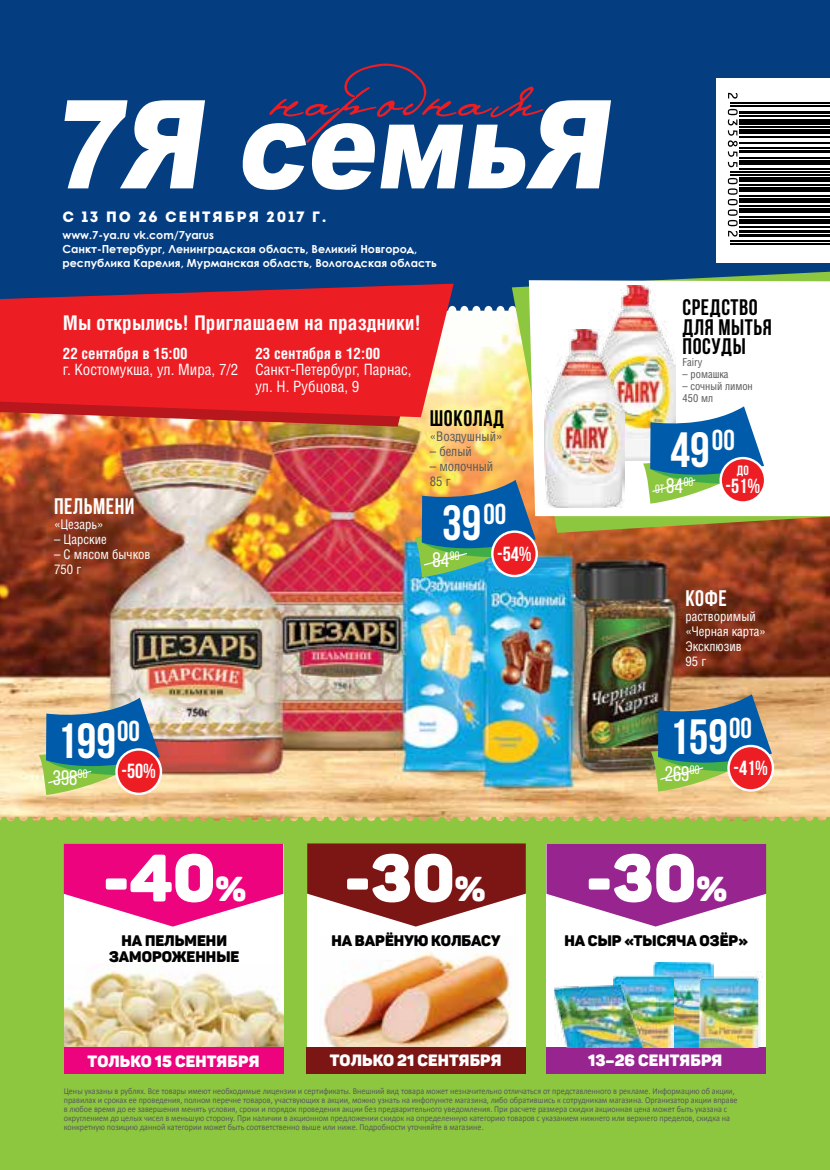
<style>
.page{position:relative;width:830px;height:1170px;background:#fff}
.page>*{position:absolute;margin:0;border:0;box-sizing:border-box;transform-origin:0 0}
.t1{font:65.85px "Panton Black Caps";color:#fff}
.t2{font:700 49.5px "Bebas Neue";color:#fff}
.t3{font:700 22.5px/19.5px "Bebas Neue";letter-spacing:.025em;color:#000}
.t4{font:700 22.5px "Bebas Neue";letter-spacing:.025em;color:#fff}
.t5{font:21px "Bebas Neue";color:#fff}
.t6{font:700 20.4px "Bebas Neue";color:#fff}
.t7{font:700 19.5px "AG Letterica Condensed C";color:#fff}
.t8{font:16.2px "Panton Black Caps";letter-spacing:.01em;color:#fff}
.t9{font:15.15px "Panton Black Caps";color:#000}
.t10{font:15px/16.5px "AG Letterica Condensed C";color:#fff}
.t11{font:700 15px "AG Letterica Condensed C";color:#fff}
.t12{font:15px "Intro";letter-spacing:.11em;color:#fff}
.t13{font:700 13.5px "Bebas Neue";color:#fff}
.t14{font:12.75px/15px "AG Letterica Condensed C";color:#fff}
.t15{font:12.75px/15px "AG Letterica Condensed C";color:#58595b}
.t16{font:12px "Bebas Neue";color:#fff}
.t17{font:700 11.1px/13.8px "Century Gothic";color:#fff}
.t18{font:10.5px/12px "AG Letterica Condensed C";color:#58595b}
.t19{font:9px/9px "Calibri";color:#58595b;scale:.9 1}
.s1{font-size:21px}
.s2{font-size:34.05px}
</style>
<div class="page">
<img style="left:0;top:316px;width:829px;height:500px">
<svg style="left:39px;top:697px;width:121px;height:98px;background:#75868e"></svg>
<img style="left:650px;top:694px;width:121px;height:97px">
<svg style="left:414px;top:480px;width:121px;height:97px;background:#627a7f"></svg>
<div style="left:0;top:816px;width:829px;height:353px;background:#8dc63f"></div>
<div style="left:0;top:0;width:829px;height:311px;background:#043d80"></div>
<div style="left:62px;top:211px;width:391px;height:80px;background:#043d80"></div>
<div style="left:269px;top:64px;width:274px;height:36px;background:#043d80"></div>
<svg style="left:64px;top:100px;width:546px;height:90px"></svg>
<svg style="left:716px;top:78px;width:113px;height:185px"></svg>
<div style="left:64px;top:843px;width:219px;height:229px;background:#fff"></div>
<div style="left:307px;top:843px;width:218px;height:229px;background:#fff"></div>
<div style="left:546px;top:843px;width:219px;height:229px;background:#fff"></div>
<svg style="left:64px;top:843px;width:219px;height:83px"></svg>
<svg style="left:307px;top:843px;width:218px;height:83px"></svg>
<svg style="left:546px;top:843px;width:219px;height:83px"></svg>
<div style="left:64px;top:1046px;width:219px;height:26px;background:#ed037d"></div>
<div style="left:307px;top:1046px;width:218px;height:26px;background:#7c1615"></div>
<div style="left:546px;top:1046px;width:219px;height:26px;background:#98258f"></div>
<img style="left:511px;top:272px;width:318px;height:261px">
<svg style="left:528px;top:280px;width:301px;height:236px"></svg>
<img style="left:596px;top:285px;width:79px;height:175px">
<img style="left:544px;top:330px;width:80px;height:178px">
<div style="left:719px;top:457px;width:47px;height:46px;border:2px solid #fff;border-radius:50%"></div>
<svg style="left:642px;top:406px;width:121px;height:97px"></svg>
<img style="left:653px;top:962px;width:60px;height:85px">
<img style="left:613px;top:975px;width:60px;height:72px">
<img style="left:692px;top:971px;width:73px;height:76px">
<img style="left:553px;top:985px;width:93px;height:62px">
<img style="left:323px;top:936px;width:189px;height:110px">
<img style="left:65px;top:963px;width:219px;height:83px">
<hr style="left:729px;top:102px;width:100px;height:1px;background:#000">
<hr style="left:729px;top:105px;width:100px;height:1px;background:#000">
<hr style="left:738px;top:111px;width:91px;height:3px;background:#000">
<hr style="left:738px;top:116px;width:91px;height:1px;background:#000">
<div style="left:738px;top:119px;width:91px;height:5px;background:#000"></div>
<hr style="left:738px;top:126px;width:91px;height:1px;background:#000">
<hr style="left:738px;top:129px;width:91px;height:4px;background:#000">
<hr style="left:738px;top:137px;width:91px;height:1px;background:#000">
<hr style="left:738px;top:143px;width:91px;height:1px;background:#000">
<hr style="left:738px;top:147px;width:91px;height:1px;background:#000">
<hr style="left:738px;top:150px;width:91px;height:3px;background:#000">
<hr style="left:738px;top:158px;width:91px;height:1px;background:#000">
<hr style="left:738px;top:161px;width:91px;height:4px;background:#000">
<hr style="left:738px;top:168px;width:91px;height:1px;background:#000">
<hr style="left:729px;top:171px;width:100px;height:1px;background:#000">
<hr style="left:729px;top:174px;width:100px;height:1px;background:#000">
<hr style="left:738px;top:177px;width:91px;height:4px;background:#000">
<hr style="left:738px;top:185px;width:91px;height:1px;background:#000">
<hr style="left:738px;top:188px;width:91px;height:4px;background:#000">
<hr style="left:738px;top:195px;width:91px;height:1px;background:#000">
<hr style="left:738px;top:198px;width:91px;height:4px;background:#000">
<hr style="left:738px;top:206px;width:91px;height:1px;background:#000">
<hr style="left:738px;top:209px;width:91px;height:4px;background:#000">
<hr style="left:738px;top:216px;width:91px;height:1px;background:#000">
<hr style="left:738px;top:219px;width:91px;height:4px;background:#000">
<hr style="left:738px;top:227px;width:91px;height:1px;background:#000">
<hr style="left:738px;top:230px;width:91px;height:2px;background:#000">
<hr style="left:738px;top:234px;width:91px;height:3px;background:#000">
<hr style="left:729px;top:240px;width:100px;height:1px;background:#000">
<hr style="left:729px;top:243px;width:100px;height:1px;background:#000">
<svg style="left:727px;top:93px;width:10px;height:6px"></svg>
<svg style="left:727px;top:109px;width:10px;height:58px"></svg>
<svg style="left:727px;top:178px;width:10px;height:58px"></svg>
<img style="left:0;top:417px;width:430px;height:9px">
<svg style="left:0;top:284px;width:453px;height:133px;background:#dd262e"></svg>
<h3 class="t12" style="left:62px;top:208px;width:265px">с 13 по 26 сентября 2017 г.</h3>
<p class="t17" style="left:62px;top:227px;width:375px">www.7-ya.ru vk.com/7yarus<br>Санкт-Петербург, Ленинградская область, Великий Новгород, республика Карелия, Мурманская область, Вологодская область</p>
<h3 class="t7" style="left:63px;top:311px;width:359px">Мы открылись! Приглашаем на праздники!</h3>
<h3 class="t11" style="left:255px;top:344px;width:126px">23 сентября в 12:00</h3>
<h3 class="t10" style="left:255px;top:361px;width:158px">Санкт-Петербург, Парнас, ул. Н. Рубцова, 9</h3>
<h3 class="t11" style="left:63px;top:344px;width:126px">22 сентября в 15:00</h3>
<h3 class="t10" style="left:63px;top:361px;width:177px">г. Костомукша, ул. Мира, 7/2</h3>
<h3 class="t4" style="left:54px;top:494px;width:82px">Пельмени</h3>
<h3 class="t14" style="left:54px;top:516px;width:51px">«Цезарь»</h3>
<h3 class="t14" style="left:54px;top:531px;width:54px">– Царские</h3>
<h3 class="t14" style="left:54px;top:546px;width:98px">– С мясом бычков<br>750 г</h3>
<h3 class="t3" style="left:429px;top:408px;width:76px">Шоколад</h3>
<h3 class="t15" style="left:429px;top:428px;width:74px">«Воздушный»</h3>
<h3 class="t15" style="left:429px;top:443px;width:43px">– белый</h3>
<h3 class="t15" style="left:429px;top:458px;width:65px">– молочный<br>85 г</h3>
<h2 class="t2" style="left:442px;top:495px;width:66px">39<sup>00</sup></h2>
<h3 class="t5" style="left:432px;top:548px;width:29px">84<sup>90</sup></h3>
<h3 class="t6" style="left:497px;top:542px;width:36px">-54%</h3>
<h2 class="t2" style="left:57px;top:713px;width:84px">199<sup>00</sup></h2>
<h3 class="t5" style="left:53px;top:765px;width:36px">398<sup>90</sup></h3>
<h3 class="t6" style="left:121px;top:760px;width:36px">-50%</h3>
<h3 class="t3" style="left:682px;top:297px;width:91px">Средство для мытья поcуды</h3>
<p class="t18" style="left:682px;top:356px;width:22px">Fairy</p>
<p class="t18" style="left:682px;top:368px;width:47px">– ромашка</p>
<p class="t18" style="left:682px;top:380px;width:72px">– сочный лимон<br>450 мл</p>
<h2 class="t2" style="left:670px;top:422px;width:66px">49<sup>00</sup></h2>
<h3 class="t16" style="left:655px;top:482px;width:40px">от <span class="s1">84</span><sup>00</sup></h3>
<h3 class="t13" style="left:736px;top:463px;width:13px">до</h3>
<h3 class="t6" style="left:725px;top:475px;width:36px">-51%</h3>
<h3 class="t4" style="left:685px;top:585px;width:43px">Kофе</h3>
<h3 class="t14" style="left:685px;top:608px;width:82px">растворимый «Черная карта»<br>Эксклюзив<br>95 г</h3>
<h2 class="t2" style="left:668px;top:710px;width:84px">159<sup>00</sup></h2>
<h3 class="t5" style="left:664px;top:762px;width:36px">269<sup>00</sup></h3>
<h3 class="t6" style="left:733px;top:756px;width:36px">-41%</h3>
<h1 class="t1" style="left:103px;top:835px;width:145px">-40<span class="s2">%</span></h1>
<h1 class="t1" style="left:344px;top:835px;width:143px">-30<span class="s2">%</span></h1>
<h1 class="t1" style="left:585px;top:835px;width:143px">-30<span class="s2">%</span></h1>
<h3 class="t9" style="left:121px;top:930px;width:107px">на пельмени</h3>
<h3 class="t9" style="left:564px;top:930px;width:185px">на сыр «тысяча озёр»</h3>
<h3 class="t9" style="left:109px;top:946px;width:132px">замороженные</h3>
<h3 class="t9" style="left:331px;top:930px;width:171px">на варёную колбасу</h3>
<h3 class="t8" style="left:88px;top:1050px;width:173px">только 15 сентября</h3>
<h3 class="t8" style="left:330px;top:1050px;width:173px">только 21 сентября</h3>
<h3 class="t8" style="left:588px;top:1050px;width:136px">13–26 сентября</h3>
<p class="t19" style="left:64px;top:1086px;width:749px">Цены указаны в рублях. Все товары имеют необходимые лицензии и сертификаты. Внешний вид товара может незначительно отличаться от представленного в рекламе. Информацию об акции, правилах и сроках ее проведения, полном перечне товаров, участвующих в акции, можно узнать на инфопункте магазина, либо обратившись к сотрудникам магазина. Организатор акции вправе в любое время до ее завершения менять условия, сроки и порядок проведения акции без предварительного уведомления. При расчете размера скидки акционная цена может быть указана с округлением до целых чисел в меньшую сторону. При наличии в акционном предложении скидок на определенную категорию товаров с указанием нижнего или верхнего пределов, скидка на конкретную позицию данной категории может быть соответственно выше или ниже. Подробности уточняйте в магазине.</p>
</div>
